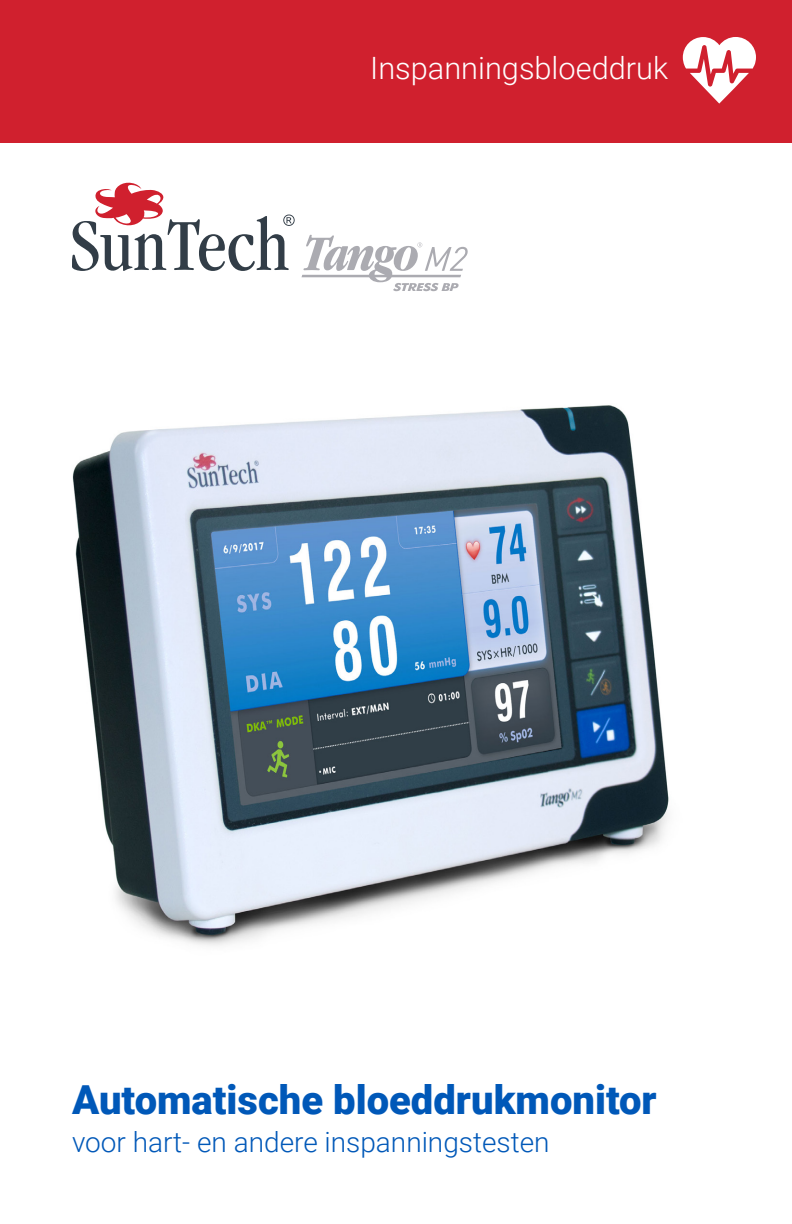
<style>
.page{position:relative;width:792px;height:1224px;background:#fff}
.page>*{position:absolute;margin:0;border:0;box-sizing:border-box;transform-origin:0 0}
.t1{font:900 40px "Roboto";color:#0058b8}
.t2{font:300 36px "Roboto";color:#fff}
.t3{font:300 30.8px "Roboto";color:#fff}
.t4{font:300 28px "Roboto";color:#0058b8}
</style>
<div class="page">
<img style="left:72px;top:276px;width:597px;height:670px">
<svg style="left:72px;top:182px;width:223px;height:89px"></svg>
<svg style="left:302px;top:235px;width:166px;height:56px"></svg>
<div style="left:0;top:0;width:792px;height:142px;background:#d0202e"></div>
<svg style="left:683px;top:37px;width:73px;height:67px"></svg>
<p class="t2" style="left:432px;top:37px;width:168px">BD + vitale</p>
<p class="t3" style="left:370px;top:46px;width:300px">Inspanningsbloeddruk</p>
<p class="t1" style="left:72px;top:1071px;width:586px">Automatische bloeddrukmonitor</p>
<p class="t4" style="left:72px;top:1122px;width:479px">voor hart- en andere inspanningstesten</p>
</div>
